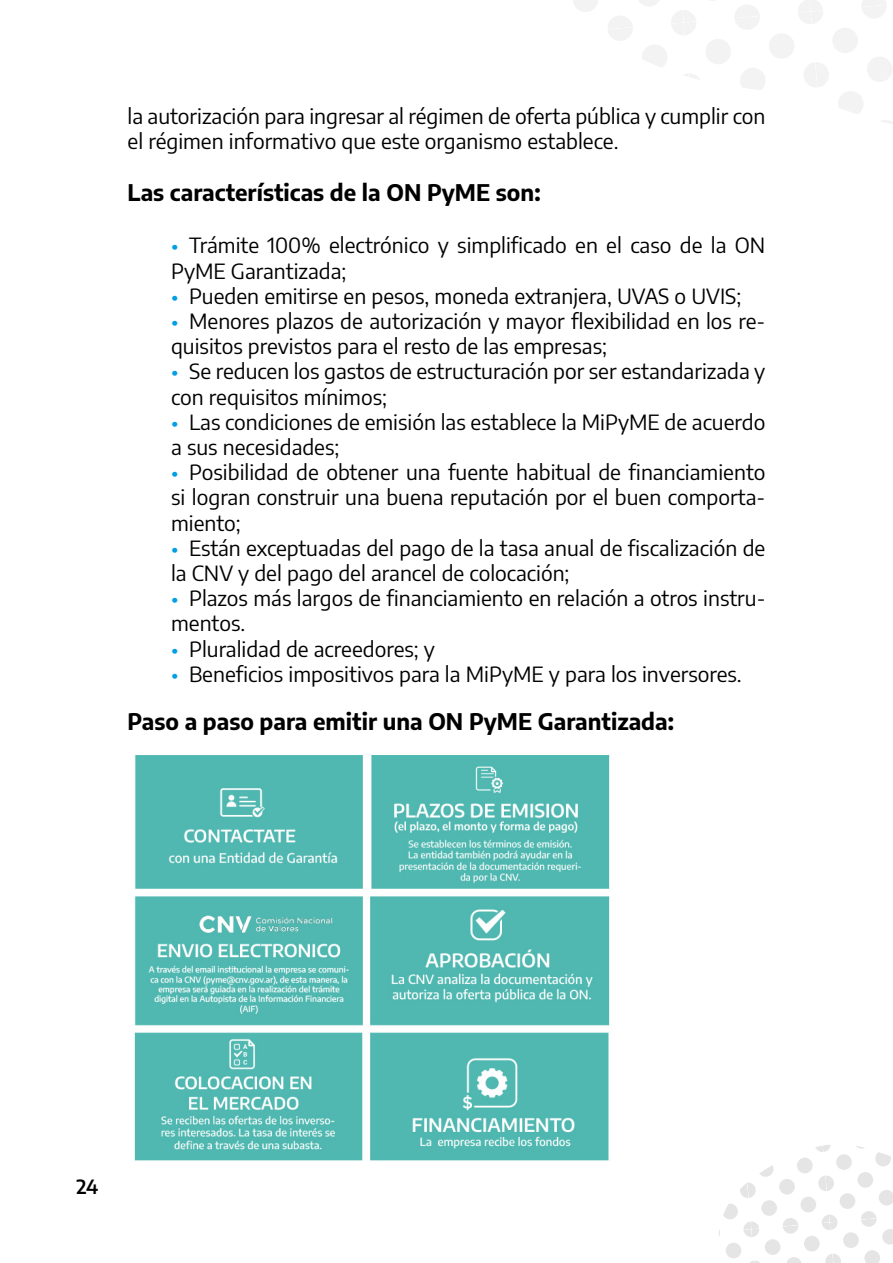
<style>
.page{position:relative;width:893px;height:1263px;background:#fff}
.page>*{position:absolute;margin:0;border:0;box-sizing:border-box;transform-origin:0 0}
.t1{font:700 22.5px "Encode Sans";color:#000}
.t2{font:21px/25.2px "Encode Sans";color:#000}
.t3{font:600 19.5px "Encode Sans";color:#000}
.s1{color:#009fe3}
</style>
<div class="page">
<svg style="left:719px;top:1145px;width:174px;height:118px"></svg>
<svg style="left:642px;top:45px;width:25px;height:22px"></svg>
<svg style="left:740px;top:68px;width:25px;height:22px"></svg>
<svg style="left:769px;top:34px;width:25px;height:24px"></svg>
<svg style="left:706px;top:39px;width:25px;height:25px"></svg>
<svg style="left:684px;top:74px;width:16px;height:6px"></svg>
<svg style="left:882px;top:120px;width:11px;height:4px"></svg>
<svg style="left:867px;top:57px;width:25px;height:25px"></svg>
<svg style="left:838px;top:91px;width:25px;height:23px"></svg>
<svg style="left:833px;top:28px;width:25px;height:25px"></svg>
<svg style="left:804px;top:62px;width:25px;height:25px"></svg>
<svg style="left:608px;top:16px;width:25px;height:25px"></svg>
<svg style="left:639px;top:0;width:21px;height:6px"></svg>
<svg style="left:573px;top:0;width:25px;height:12px"></svg>
<svg style="left:735px;top:5px;width:25px;height:24px"></svg>
<svg style="left:671px;top:10px;width:25px;height:25px"></svg>
<svg style="left:862px;top:0;width:24px;height:18px"></svg>
<svg style="left:798px;top:0;width:25px;height:24px"></svg>
<img style="left:134px;top:755px;width:476px;height:406px">
<p class="t2" style="left:128px;top:102px;width:639px">la autorización para ingresar al régimen de oferta pública y cumplir con el régimen informativo que este organismo establece.</p>
<p class="t1" style="left:128px;top:176px;width:415px">Las características de la ON PyME son:</p>
<p class="t2" style="left:171px;top:232px;width:596px"><span class="s1">•</span> Trámite 100% electrónico y simplificado en el caso de la ON<br>PyME Garantizada;</p>
<p class="t2" style="left:171px;top:282px;width:572px"><span class="s1">•</span> Pueden emitirse en pesos, moneda extranjera, UVAS o UVIS;</p>
<p class="t2" style="left:171px;top:307px;width:596px"><span class="s1">•</span> Menores plazos de autorización y mayor flexibilidad en los re&shy;quisitos previstos para el resto de las empresas;</p>
<p class="t2" style="left:171px;top:358px;width:596px"><span class="s1">•</span> Se reducen los gastos de estructuración por ser estandarizada y con requisitos mínimos;</p>
<p class="t2" style="left:171px;top:408px;width:596px"><span class="s1">•</span> Las condiciones de emisión las establece la MiPyME de acuerdo a sus necesidades;</p>
<p class="t2" style="left:171px;top:459px;width:596px;text-align:justify"><span class="s1">•</span> Posibilidad de obtener una fuente habitual de financiamiento si logran construir una buena reputación por el buen comporta&shy;miento;</p>
<p class="t2" style="left:171px;top:534px;width:596px"><span class="s1">•</span> Están exceptuadas del pago de la tasa anual de fiscalización de la CNV y del pago del arancel de colocación;</p>
<p class="t2" style="left:171px;top:585px;width:596px"><span class="s1">•</span> Plazos más largos de financiamiento en relación a otros instru&shy;mentos.</p>
<p class="t2" style="left:171px;top:635px;width:265px"><span class="s1">•</span> Pluralidad de acreedores; y</p>
<p class="t2" style="left:171px;top:660px;width:572px"><span class="s1">•</span> Beneficios impositivos para la MiPyME y para los inversores.</p>
<p class="t1" style="left:128px;top:705px;width:548px">Paso a paso para emitir una ON PyME Garantizada:</p>
<p class="t3" style="left:77px;top:1174px;width:23px">24</p>
</div>
